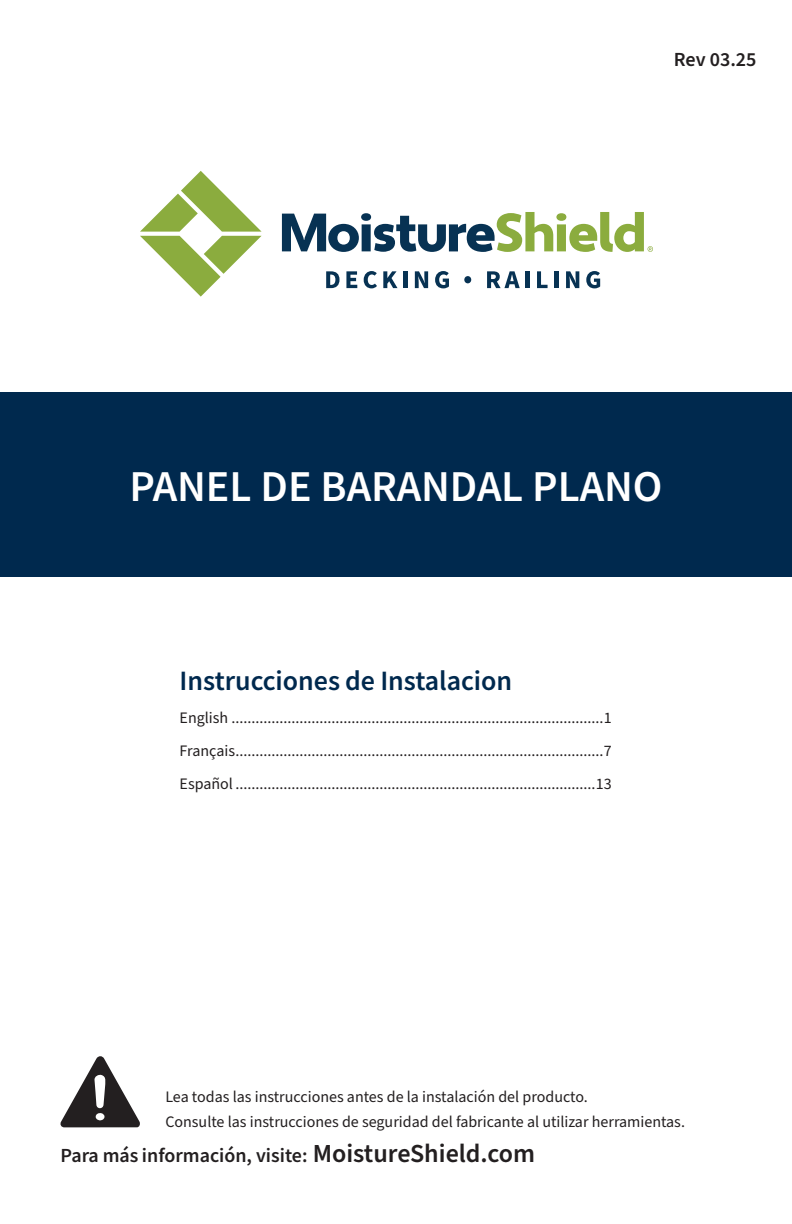
<style>
.page{position:relative;width:792px;height:1224px;background:#fff}
.page>*{position:absolute;margin:0;border:0;box-sizing:border-box;transform-origin:0 0}
.t1{font:44px "Source Sans Variable";letter-spacing:-.005em;color:#fff}
.t2{font:28px "Source Sans Variable";color:#00294e}
.t3{font:20px "Source Sans Variable";color:#231f20}
.t4{font:600 20px "Source Sans Pro";color:#231f20}
.t5{font:16px/33px "Source Sans Pro";color:#231f20;text-align:justify}
.s1{font-family:"Source Sans Pro";font-weight:600;font-size:26px}
</style>
<div class="page">
<div style="left:0;top:392px;width:792px;height:184px;background:#00294e"></div>
<svg style="left:60px;top:1056px;width:80px;height:71px"></svg>
<svg style="left:140px;top:171px;width:122px;height:126px"></svg>
<svg style="left:282px;top:212px;width:371px;height:40px"></svg>
<svg style="left:326px;top:271px;width:14px;height:17px"></svg>
<svg style="left:346px;top:271px;width:11px;height:17px"></svg>
<svg style="left:364px;top:271px;width:13px;height:17px"></svg>
<svg style="left:383px;top:271px;width:15px;height:17px"></svg>
<hr style="left:403px;top:271px;width:4px;height:17px;background:#073253">
<svg style="left:415px;top:271px;width:13px;height:17px"></svg>
<svg style="left:435px;top:271px;width:14px;height:17px"></svg>
<div style="left:464px;top:276px;width:7px;height:7px;background:#073253;border-radius:50%"></div>
<svg style="left:487px;top:271px;width:33px;height:17px"></svg>
<hr style="left:525px;top:271px;width:4px;height:17px;background:#073253">
<svg style="left:537px;top:271px;width:11px;height:17px"></svg>
<hr style="left:554px;top:271px;width:4px;height:17px;background:#073253">
<svg style="left:566px;top:271px;width:13px;height:17px"></svg>
<svg style="left:586px;top:271px;width:14px;height:17px"></svg>
<p class="t4" style="left:674px;top:46px;width:84px">Rev 03.25</p>
<h1 class="t1" style="left:129px;top:460px;width:535px">PANEL DE BARANDAL PLANO</h1>
<h2 class="t2" style="left:180px;top:663px;width:334px">Instrucciones de Instalacion</h2>
<p class="t5" style="left:180px;top:701px;width:434px">English .............................................................................................1<br>Français............................................................................................7<br>Español ..........................................................................................13</p>
<p class="t5" style="left:165px;top:1085px;width:521px;line-height:25px">Lea todas las instrucciones antes de la instalación del producto.<br>Consulte las instrucciones de seguridad del fabricante al utilizar herramientas.</p>
<p class="t3" style="left:60px;top:1143px;width:476px">Para más información, visite: <span class="s1">MoistureShield.com</span></p>
</div>
